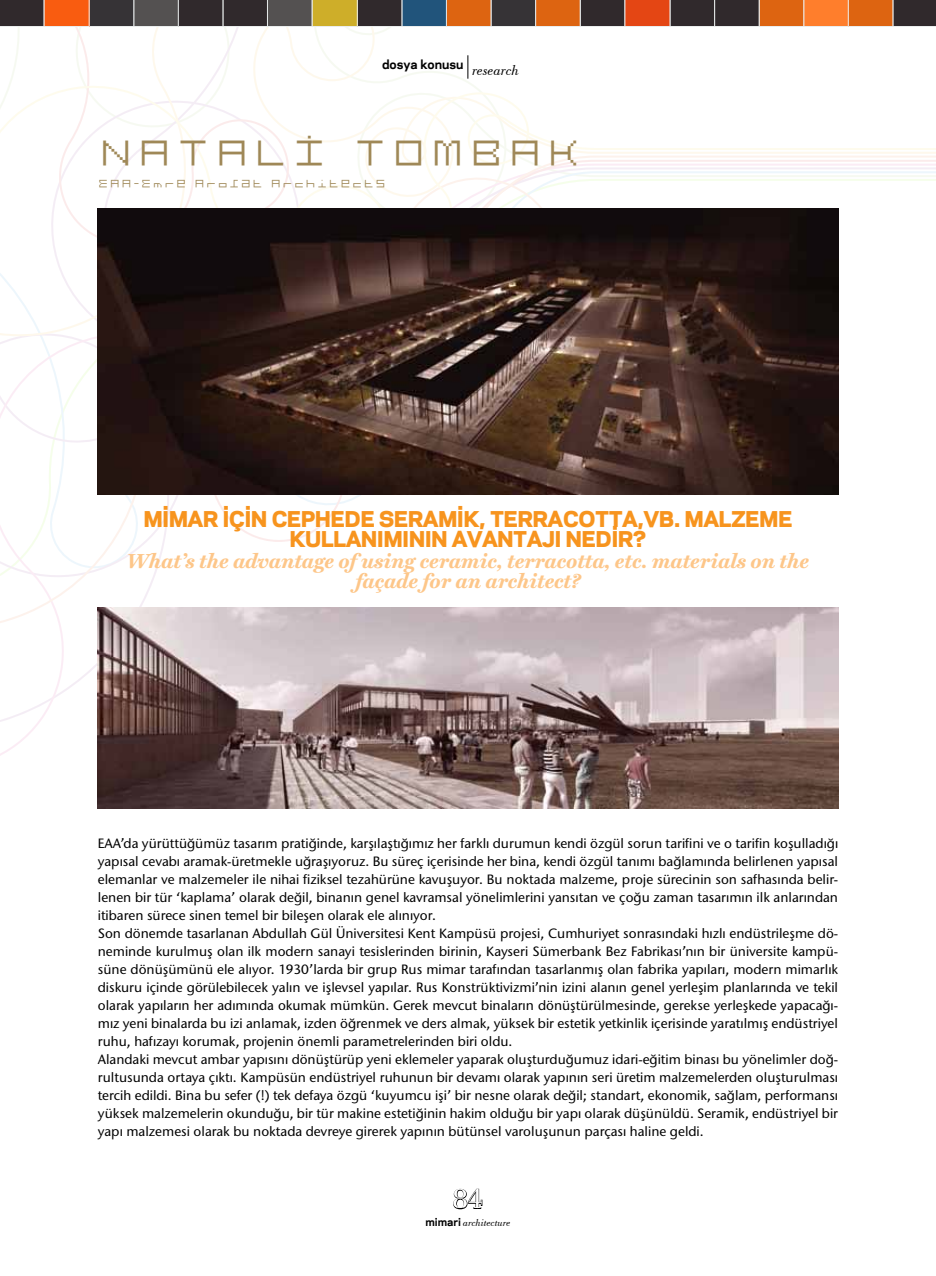
<style>
.page{position:relative;width:936px;height:1276px;background:#fff}
.page>*{position:absolute;margin:0;border:0;box-sizing:border-box;transform-origin:0 0}
.t1{font:45px "Gridder OFF";color:#9f8857}
.t2{font:30px "Bodoni BT";color:#fff}
.t3{font:italic 700 20.4px/20.4px "Miller Bolditalicm";color:#fdc689;text-align:center}
.t4{font:800 20.4px "Galaxie Polaris";color:#f7941e}
.t5{font:500 13.5px/18px "Stone Sans ITC Std";color:#000}
.t6{font:13.5px "Gridder OFF";color:#9f8857}
.t7{font:700 12px "Galaxie Polaris";color:#000}
.t8{font:italic 10.5px "Bodoni BT";color:#000}
.s1{font-family:"Bodoni BT";font-weight:400;font-style:italic;font-size:15px}
.s2{font-family:"Galaxie Polaris";font-weight:700;font-style:normal}
</style>
<div class="page">
<svg style="left:0;top:414px;width:839px;height:230px"></svg>
<svg style="left:10px;top:27px;width:459px;height:55px"></svg>
<svg style="left:0;top:82px;width:935px;height:332px"></svg>
<svg style="left:453px;top:1188px;width:30px;height:21px"></svg>
<img style="left:98px;top:607px;width:740px;height:201px">
<img style="left:98px;top:208px;width:740px;height:286px">
<svg style="left:0;top:0;width:935px;height:27px"></svg>
<svg style="left:467px;top:55px;width:1px;height:24px"></svg>
<p class="t7" style="left:382px;top:57px;width:139px">dosya konusu <span class="s1">research</span></p>
<h1 class="t1" style="left:98px;top:129px;width:488px">NATALİ TOMBAK</h1>
<p class="t6" style="left:98px;top:176px;width:290px">EAA-Emre Arolat Architects</p>
<h3 class="t4" style="left:144px;top:505px;width:34px">MIMAR</h3>
<h3 class="t4" style="left:223px;top:505px;width:12px">IÇIN</h3>
<h3 class="t4" style="left:272px;top:505px;width:16px">CEPHEDE</h3>
<h3 class="t4" style="left:379px;top:505px;width:16px">SERAMIK</h3>
<h3 class="t4" style="left:479px;top:505px;width:41px">, TERRACO</h3>
<h3 class="t4" style="left:595px;top:505px;width:106px">TTA,VB. MALZEME</h3>
<h3 class="t4" style="left:290px;top:526px;width:45px">KULLANIMININ</h3>
<h3 class="t4" style="left:452px;top:526px;width:88px">AVAN TAJI</h3>
<h3 class="t4" style="left:566px;top:526px;width:15px">NEDIR</h3>
<h3 class="t4" style="left:633px;top:526px;width:14px">?</h3>
<h3 class="t3" style="left:127px;top:550px;width:683px">What’s the advantage of using ceramic, terracotta, etc. materials on the façade for an architect?</h3>
<p class="t5" style="left:98px;top:834px;width:741px">EAA’da yürüttüğümüz tasarım pratiğinde, karşılaştığımız her farklı durumun kendi özgül sorun tarifini ve o tarifin koşulladığı yapısal cevabı aramak-üretmekle uğraşıyoruz. Bu süreç içerisinde her bina, kendi özgül tanımı bağlamında belirlenen yapısal elemanlar ve malzemeler ile nihai fiziksel tezahürüne kavuşuyor. Bu noktada malzeme, proje sürecinin son safhasında belir&shy;lenen bir tür ‘kaplama’ olarak değil, binanın genel kavramsal yönelimlerini yansıtan ve çoğu zaman tasarımın ilk anlarından itibaren sürece sinen temel bir bileşen olarak ele alınıyor.<br>Son dönemde tasarlanan Abdullah Gül Üniversitesi Kent Kampüsü projesi, Cumhuriyet sonrasındaki hızlı endüstrileşme dö&shy;neminde kurulmuş olan ilk modern sanayi tesislerinden birinin, Kayseri Sümerbank Bez Fabrikası’nın bir üniversite kampü&shy;süne dönüşümünü ele alıyor. 1930’larda bir grup Rus mimar tarafından tasarlanmış olan fabrika yapıları, modern mimarlık diskuru içinde görülebilecek yalın ve işlevsel yapılar. Rus Konstrüktivizmi’nin izini alanın genel yerleşim planlarında ve tekil olarak yapıların her adımında okumak mümkün. Gerek mevcut binaların dönüştürülmesinde, gerekse yerleşkede yapacağı&shy;mız yeni binalarda bu izi anlamak, izden öğrenmek ve ders almak, yüksek bir estetik yetkinlik içerisinde yaratılmış endüstriyel ruhu, hafızayı korumak, projenin önemli parametrelerinden biri oldu.<br>Alandaki mevcut ambar yapısını dönüştürüp yeni eklemeler yaparak oluşturduğumuz idari-eğitim binası bu yönelimler doğ&shy;rultusunda ortaya çıktı. Kampüsün endüstriyel ruhunun bir devamı olarak yapının seri üretim malzemelerden oluşturulması tercih edildi. Bina bu sefer (!) tek defaya özgü ‘kuyumcu işi’ bir nesne olarak değil; standart, ekonomik, sağlam, performansı yüksek malzemelerin okunduğu, bir tür makine estetiğinin hakim olduğu bir yapı olarak düşünüldü. Seramik, endüstriyel bir yapı malzemesi olarak bu noktada devreye girerek yapının bütünsel varoluşunun parçası haline geldi.</p>
<h2 class="t2" style="left:453px;top:1180px;width:31px">84</h2>
<p class="t8" style="left:425px;top:1216px;width:87px"><span class="s2">mimari</span> architecture</p>
</div>
